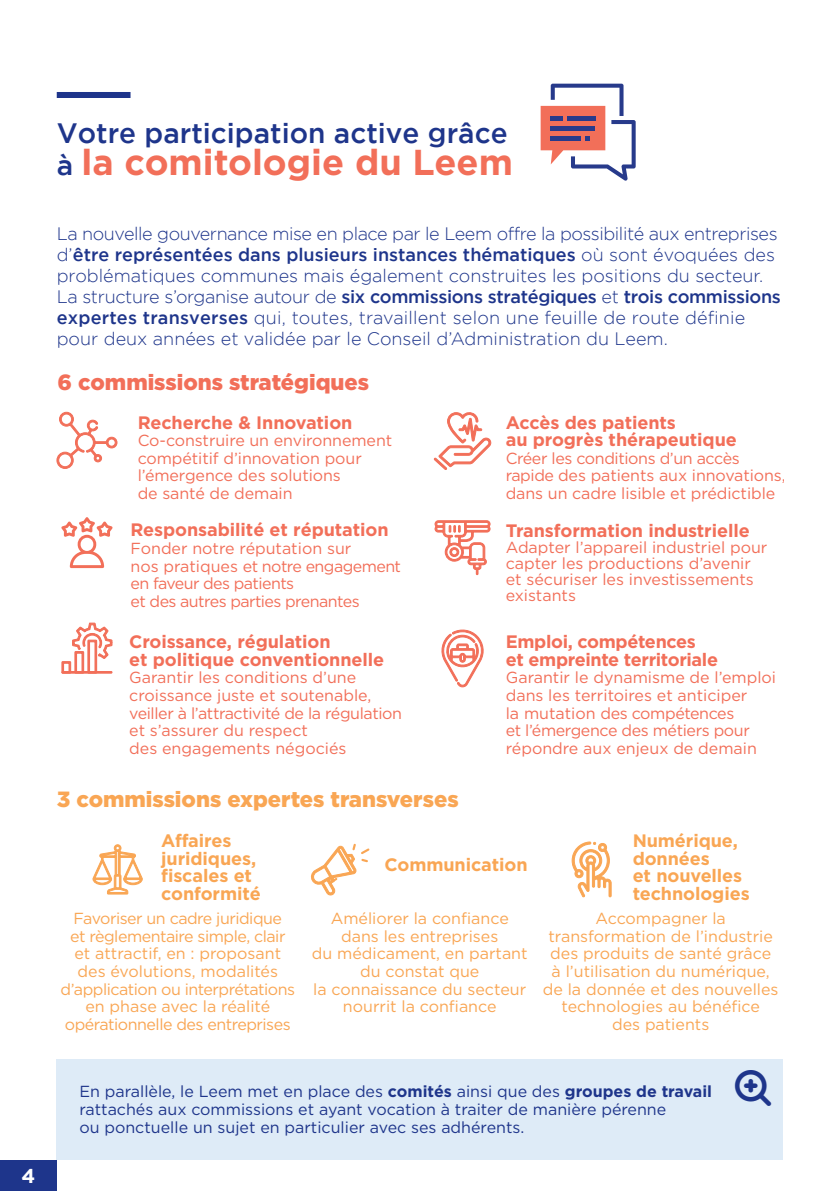
<style>
.page{position:relative;width:840px;height:1191px;background:#fff}
.page>*{position:absolute;margin:0;border:0;box-sizing:border-box;transform-origin:0 0}
.t1{font:700 36px "Gotham";color:#f26f59}
.t2{font:500 28px "Gotham";color:#1e358b}
.t3{font:900 22px "Gotham";color:#f9a654}
.t4{font:900 22px "Gotham";color:#f26f59}
.t5{font:700 20px "Gotham";color:#fff}
.t6{font:300 18px/21px "Gotham";color:#1e358b}
.t7{font:700 18px/17.6px "Gotham";letter-spacing:-.005em;color:#f26f59}
.t8{font:700 18px/17.6px "Gotham";letter-spacing:-.005em;color:#f9a654}
.t9{font:16px/17.6px "Gotham";letter-spacing:-.005em;color:#f26f59}
.t10{font:16px/17.6px "Gotham";color:#f9a654;text-align:center}
.t11{font:16px/17.6px "Gotham";letter-spacing:-.03em;color:#f9a654;text-align:center}
.t12{font:16px/18px "Gotham";color:#1e358b}
.t13{font:16px/17.6px "Gotham";letter-spacing:-.035em;color:#f26f59}
.s1{font-weight:500;font-size:28px;color:#1e358b}
.s2{font-weight:500}
.s3{font-weight:700}
</style>
<div class="page">
<div style="left:0;top:1160px;width:57px;height:31px;background:#1e358b"></div>
<svg style="left:92px;top:844px;width:51px;height:51px"></svg>
<svg style="left:441px;top:629px;width:43px;height:59px"></svg>
<svg style="left:434px;top:520px;width:57px;height:55px"></svg>
<svg style="left:61px;top:622px;width:52px;height:52px"></svg>
<div style="left:61px;top:671px;width:51px;height:2px;border:1px solid #f26f59"></div>
<svg style="left:61px;top:517px;width:51px;height:51px"></svg>
<svg style="left:311px;top:843px;width:58px;height:53px"></svg>
<svg style="left:571px;top:841px;width:40px;height:57px"></svg>
<svg style="left:433px;top:412px;width:58px;height:58px"></svg>
<svg style="left:57px;top:411px;width:61px;height:58px"></svg>
<div style="left:57px;top:92px;width:73px;height:6px;background:#1e358b"></div>
<svg style="left:540px;top:84px;width:95px;height:97px"></svg>
<div style="left:57px;top:1059px;width:725px;height:101px;background:#deebf7"></div>
<p class="t5" style="left:21px;top:1164px;width:15px">4</p>
<h2 class="t2" style="left:57px;top:117px;width:452px">Votre participation active grâce</h2>
<h1 class="t1" style="left:57px;top:142px;width:457px"><span class="s1">à</span> la comitologie du Leem</h1>
<p class="t6" style="left:57px;top:223px;width:725px">La nouvelle gouvernance mise en place par le Leem offre la possibilité aux entreprises d’<span class="s2">être représentées dans plusieurs instances thématiques</span> où sont évoquées des problématiques communes mais également construites les positions du secteur.<br>La structure s’organise autour de <span class="s2">six commissions stratégiques</span> et <span class="s2">trois commissions expertes transverses</span> qui, toutes, travaillent selon une feuille de route définie pour deux années et validée par le Conseil d’Administration du Leem.</p>
<h3 class="t4" style="left:58px;top:366px;width:313px">6 commissions stratégiques</h3>
<p class="t7" style="left:138px;top:413px;width:216px">Recherche &amp; Innovation</p>
<p class="t9" style="left:138px;top:431px;width:256px">Co-construire un environnement compétitif d’innovation pour l’émergence des solutions<br>de santé de demain</p>
<p class="t7" style="left:130px;top:521px;width:259px">Responsabilité et réputation</p>
<p class="t13" style="left:130px;top:539px;width:272px">Fonder notre réputation sur<br>nos pratiques et notre engagement en faveur des patients<br>et des autres parties prenantes</p>
<p class="t7" style="left:129px;top:632px;width:256px">Croissance, régulation<br>et politique conventionnelle</p>
<p class="t9" style="left:129px;top:668px;width:274px">Garantir les conditions d’une croissance juste et soutenable, veiller à l’attractivité de la régulation et s’assurer du respect<br>des engagements négociés</p>
<h3 class="t3" style="left:57px;top:784px;width:403px">3 commissions expertes transverses</h3>
<p class="t7" style="left:505px;top:413px;width:232px">Accès des patients<br>au progrès thérapeutique</p>
<p class="t9" style="left:505px;top:449px;width:281px">Créer les conditions d’un accès rapide des patients aux innovations, dans un cadre lisible et prédictible</p>
<p class="t7" style="left:505px;top:521px;width:245px">Transformation industrielle</p>
<p class="t9" style="left:505px;top:539px;width:263px;line-height:16px">Adapter l’appareil industriel pour capter les productions d’avenir et sécuriser les investissements existants</p>
<p class="t7" style="left:505px;top:632px;width:214px">Emploi, compétences et empreinte territoriale</p>
<p class="t9" style="left:505px;top:668px;width:272px">Garantir le dynamisme de l’emploi dans les territoires et anticiper<br>la mutation des compétences<br>et l’émergence des métiers pour répondre aux enjeux de demain</p>
<p class="t8" style="left:161px;top:831px;width:101px">Affaires juridiques, fiscales et conformité</p>
<p class="t8" style="left:384px;top:855px;width:144px">Communication</p>
<p class="t8" style="left:632px;top:831px;width:118px">Numérique, données<br>et nouvelles technologies</p>
<p class="t11" style="left:61px;top:909px;width:236px">Favoriser un cadre juridique<br>et règlementaire simple, clair et attractif, en : proposant des évolutions, modalités d’application ou interprétations en phase avec la réalité opérationnelle des entreprises</p>
<p class="t10" style="left:312px;top:909px;width:217px">Améliorer la confiance dans les entreprises<br>du médicament, en partant du constat que<br>la connaissance du secteur nourrit la confiance</p>
<p class="t10" style="left:542px;top:909px;width:237px">Accompagner la transformation de l’industrie des produits de santé grâce<br>à l’utilisation du numérique, de la donnée et des nouvelles technologies au bénéfice<br>des patients</p>
<p class="t12" style="left:79px;top:1082px;width:633px">En parallèle, le Leem met en place des <span class="s3">comités</span> ainsi que des <span class="s3">groupes de travail </span>rattachés aux commissions et ayant vocation à traiter de manière pérenne<br>ou ponctuelle un sujet en particulier avec ses adhérents.</p>
</div>
